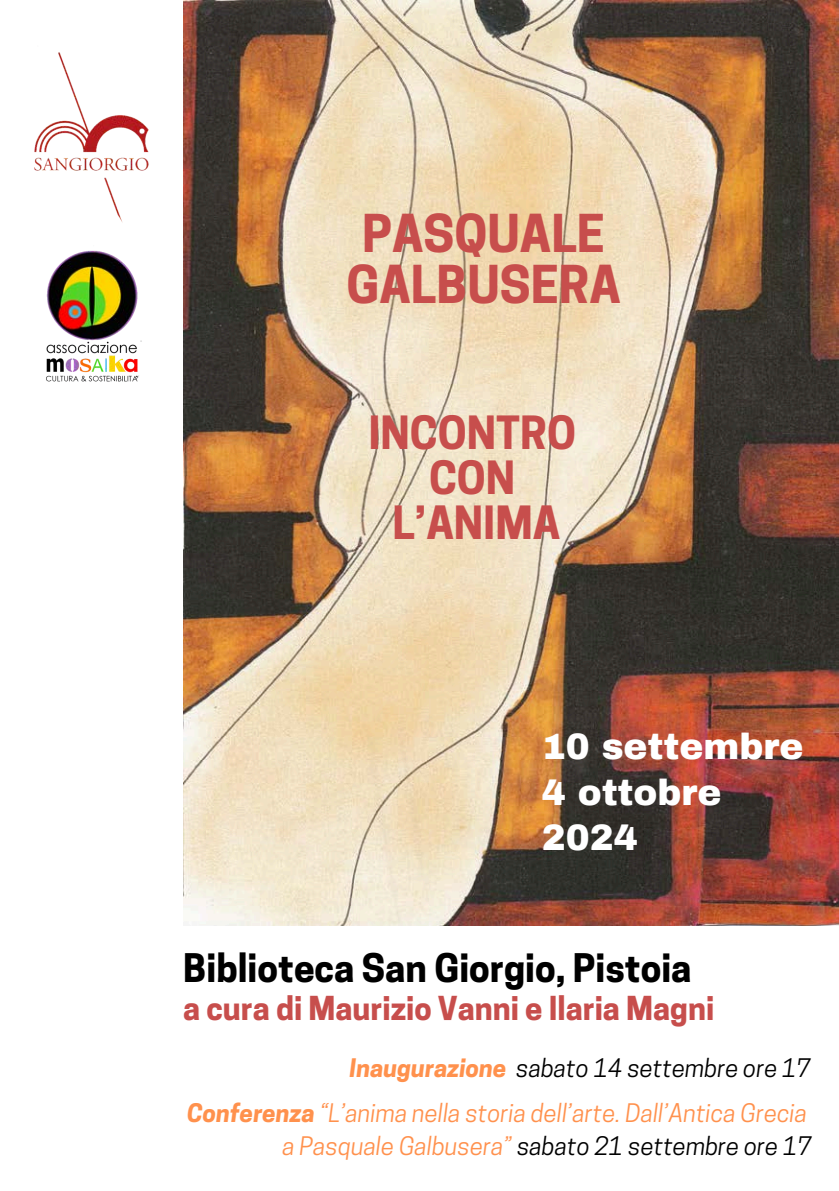
<style>
.page{position:relative;width:839px;height:1191px;background:#fff}
.page>*{position:absolute;margin:0;border:0;box-sizing:border-box;transform-origin:0 0}
.t1{font:700 49px/51px "Cooper Hewitt";color:#c74e4c;text-align:center}
.t2{font:700 43px/45px "Cooper Hewitt";color:#c74e4c;text-align:center}
.t3{font:700 37px "Cooper Hewitt";color:#000}
.t4{font:900 36px/45.6px "Archivo";color:#fff}
.t5{font:700 31px "Cooper Hewitt";color:#c74e4c}
.t6{font:italic 24px/33px "Cooper Hewitt";color:#ff914d;text-align:right}
.t7{font:italic 24px "Cooper Hewitt";color:#000}
.s1{font-weight:700;color:#ff914d}
.s2{font-weight:700}
.s3{color:#000}
</style>
<div class="page">
<img style="left:34px;top:52px;width:115px;height:161px">
<img style="left:183px;top:0;width:655px;height:926px">
<img style="left:46px;top:213px;width:96px;height:169px">
<h1 class="t1" style="left:346px;top:215px;width:276px">PASQUALE<br>GALBUSERA</h1>
<h2 class="t2" style="left:368px;top:416px;width:209px">INCONTRO<br>CON<br>L’ANIMA</h2>
<h3 class="t4" style="left:541px;top:724px;width:263px">10 settembre<br>4 ottobre<br>2024</h3>
<p class="t3" style="left:183px;top:955px;width:510px">Biblioteca San Giorgio, Pistoia</p>
<p class="t5" style="left:183px;top:997px;width:532px">a cura di Maurizio Vanni e Ilaria Magni</p>
<h4 class="t7" style="left:349px;top:1059px;width:463px"><span class="s1">Inaugurazione</span> sabato 14 settembre ore 17</h4>
<p class="t6" style="left:187px;top:1100px;width:626px"><span class="s2">Conferenza</span> “L’anima nella storia dell’arte. Dall’Antica Grecia a Pasquale Galbusera” <span class="s3">sabato 21 settembre ore 17</span></p>
</div>
